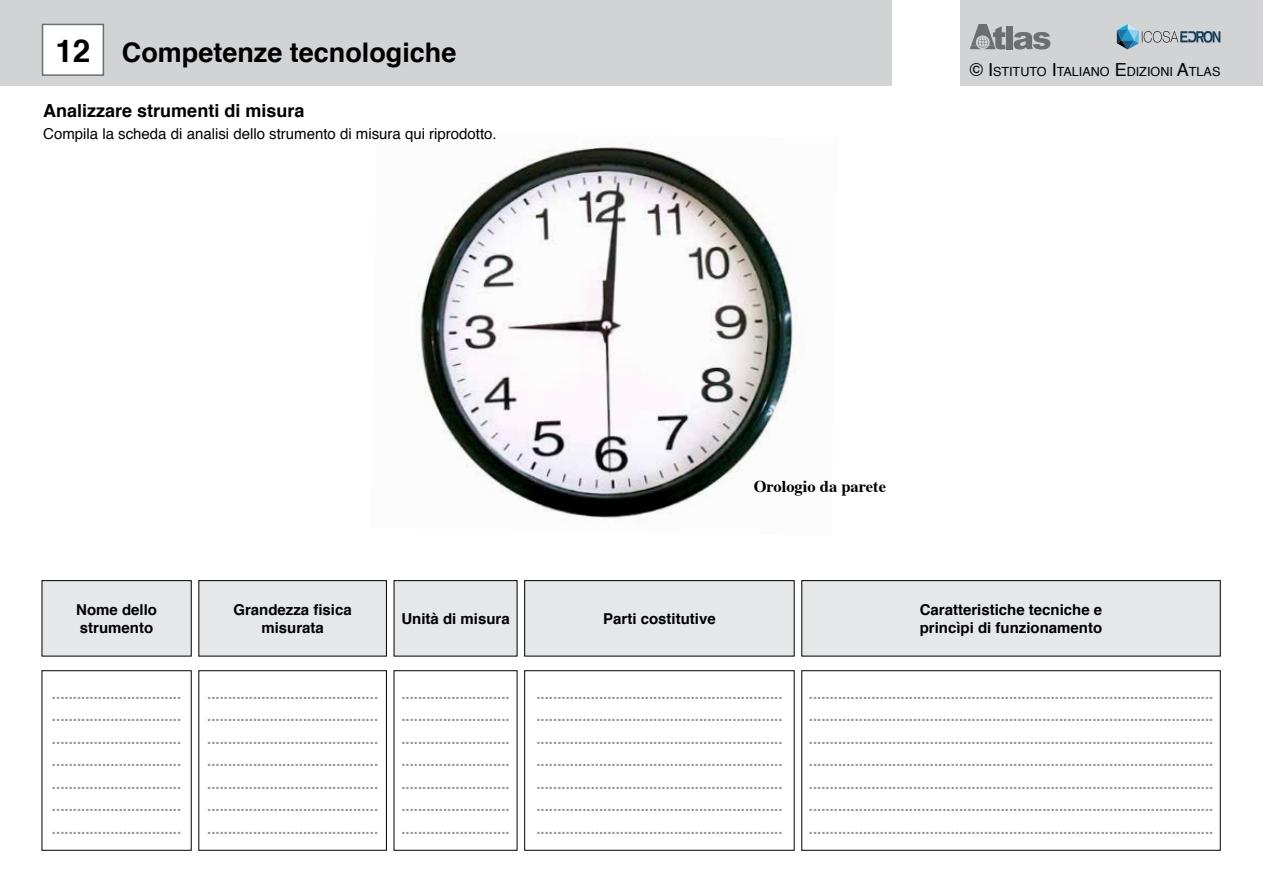
<style>
.page{position:relative;width:1263px;height:893px;background:#fff}
.page>*{position:absolute;margin:0;border:0;box-sizing:border-box;transform-origin:0 0}
.t1{font:700 27px "Helvetica";color:#000}
.t2{font:700 18px "Helvetica";color:#000}
.t3{font:700 16.5px "Times";color:#000}
.t4{font:700 15px/22.5px "Helvetica";color:#939598;text-align:justify}
.t5{font:700 15px/18px "Helvetica";color:#000}
.t6{font:15px "Helvetica";color:#000}
.t7{font:12.6px "Helvetica";color:#000}
.s1{font-size:31.5px}
.s2{font-size:18px}
</style>
<div class="page">
<div style="left:960px;top:0;width:303px;height:86px;background:#d1d3d4"></div>
<div style="left:1006px;top:26px;width:7px;height:23px;background:#6d6e71"></div>
<svg style="left:1014px;top:32px;width:36px;height:18px"></svg>
<svg style="left:970px;top:24px;width:35px;height:25px"></svg>
<svg style="left:1117px;top:24px;width:103px;height:26px"></svg>
<div style="left:0;top:0;width:891px;height:86px;background:#d1d3d4"></div>
<div style="left:43px;top:24px;width:60px;height:51px;background:#fff"></div>
<div style="left:42px;top:24px;width:62px;height:52px;border:2px solid #6d6e71"></div>
<div style="left:42px;top:581px;width:149px;height:75px;background:#e6e7e8"></div>
<div style="left:42px;top:580px;width:149px;height:76px;border:1px solid #000"></div>
<div style="left:199px;top:581px;width:187px;height:75px;background:#e6e7e8"></div>
<div style="left:199px;top:580px;width:188px;height:76px;border:1px solid #000"></div>
<div style="left:199px;top:670px;width:188px;height:180px;border:1px solid #000"></div>
<div style="left:394px;top:581px;width:123px;height:75px;background:#e6e7e8"></div>
<div style="left:394px;top:580px;width:123px;height:76px;border:1px solid #000"></div>
<div style="left:525px;top:581px;width:269px;height:75px;background:#e6e7e8"></div>
<div style="left:524px;top:580px;width:270px;height:76px;border:1px solid #000"></div>
<div style="left:524px;top:670px;width:270px;height:180px;border:1px solid #000"></div>
<div style="left:802px;top:581px;width:418px;height:75px;background:#e6e7e8"></div>
<div style="left:801px;top:580px;width:419px;height:76px;border:1px solid #000"></div>
<div style="left:801px;top:670px;width:419px;height:180px;border:1px solid #000"></div>
<img style="left:418px;top:144px;width:379px;height:374px">
<h1 class="t1" style="left:55px;top:31px;width:402px"><span class="s1">12</span> Competenze tecnologiche</h1>
<p class="t2" style="left:43px;top:96px;width:263px">Analizzare strumenti di misura</p>
<p class="t6" style="left:43px;top:122px;width:455px">Compila la scheda di analisi dello strumento di misura qui riprodotto.</p>
<p class="t7" style="left:970px;top:61px;width:252px"><span class="s2">© I</span>STITUTO <span class="s2">I</span>TALIANO <span class="s2">E</span>DIZIONI <span class="s2">A</span>TLAS</p>
<p class="t3" style="left:754px;top:471px;width:134px">Orologio da parete</p>
<p class="t5" style="left:76px;top:601px;width:82px">Nome dello strumento</p>
<p class="t4" style="left:52px;top:682px;width:131px">............................... ............................... ............................... ............................... ............................... ............................... ...............................</p>
<p class="t5" style="left:233px;top:601px;width:120px;text-align:center">Grandezza fisica misurata</p>
<p class="t5" style="left:401px;top:610px;width:110px">Unità di misura</p>
<p class="t4" style="left:207px;top:682px;width:172px">......................................... ......................................... ......................................... ......................................... ......................................... ......................................... .........................................</p>
<p class="t4" style="left:401px;top:682px;width:110px">.......................... .......................... .......................... .......................... .......................... .......................... ..........................</p>
<p class="t5" style="left:603px;top:610px;width:114px">Parti costitutive</p>
<p class="t4" style="left:536px;top:682px;width:248px">........................................................... ........................................................... ........................................................... ........................................................... ........................................................... ........................................................... ...........................................................</p>
<p class="t5" style="left:920px;top:601px;width:184px">Caratteristiche tecniche e princìpi di funzionamento</p>
<p class="t4" style="left:809px;top:682px;width:406px">................................................................................................. ................................................................................................. ................................................................................................. ................................................................................................. ................................................................................................. ................................................................................................. .................................................................................................</p>
</div>
